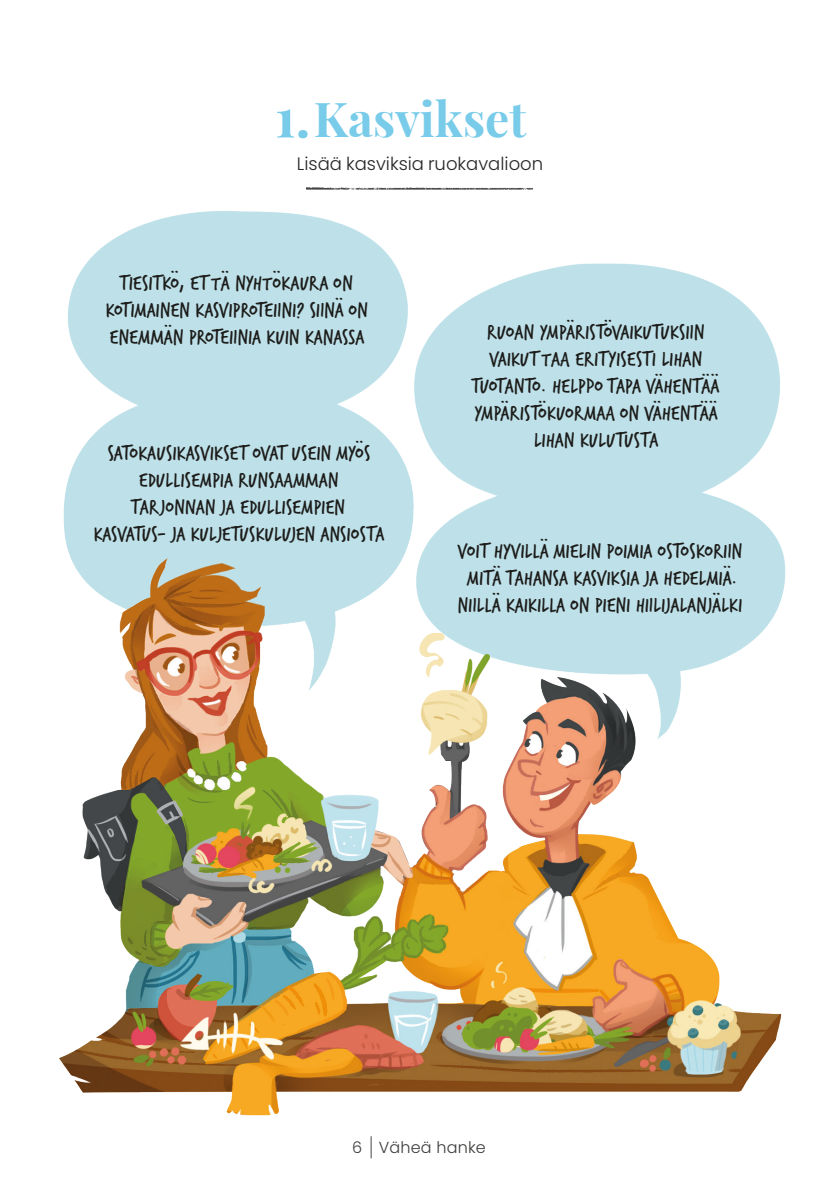
<style>
.page{position:relative;width:840px;height:1191px;background:#fff}
.page>*{position:absolute;margin:0;border:0;box-sizing:border-box;transform-origin:0 0}
.t1{font:700 54px "Playfair Display";color:#78cbe9}
.Aihe_Reseptiin{font:700 48px "Playfair Display";color:#78cbe9}
.Puhekuplat{font:22px/27px "Verveine";letter-spacing:-.005em;color:#1d1d1b;text-align:center}
.Leipäteksti{font:300 18px "Poppins";color:#272726}
.t2{font:300 16px "Poppins";letter-spacing:.01em;color:#3d3d3c}
</style>
<div class="page">
<svg style="left:370px;top:1136px;width:1px;height:22px"></svg>
<img style="left:63px;top:189px;width:717px;height:350px">
<img style="left:306px;top:187px;width:226px;height:2px">
<img style="left:59px;top:539px;width:727px;height:577px">
<p class="t1" style="left:275px;top:75px;width:37px">1.</p>
<p class="Aihe_Reseptiin" style="left:314px;top:82px;width:214px">Kasvikset</p>
<p class="Leipäteksti" style="left:297px;top:153px;width:248px">Lisää kasviksia ruokavalioon</p>
<p class="Puhekuplat" style="left:105px;top:269px;width:264px">TIESITKÖ, ETTÄ NYHTÖKAURA ON<br>KOTIMAINEN KASVIPROTEIINI? SIINÄ ON<br>ENEMMÄN PROTEIINIA KUIN KANASSA</p>
<p class="Puhekuplat" style="left:107px;top:440px;width:264px">SATOKAUSIKASVIKSET OVAT USEIN MYÖS<br>EDULLISEMPIA RUNSAAMMAN</p>
<p class="Puhekuplat" style="left:130px;top:494px;width:216px">TARJONNAN JA EDULLISEMPIEN</p>
<p class="Puhekuplat" style="left:93px;top:521px;width:292px">KASVATUS- JA KULJETUSKULUJEN ANSIOSTA</p>
<p class="Puhekuplat" style="left:486px;top:318px;width:219px">RUOAN YMPÄRISTÖVAIKUTUKSIIN</p>
<p class="Puhekuplat" style="left:488px;top:345px;width:215px">VAIKUTTAA ERITYISESTI LIHAN</p>
<p class="Puhekuplat" style="left:471px;top:372px;width:250px">TUOTANTO. HELPPO TAPA VÄHENTÄÄ</p>
<p class="Puhekuplat" style="left:473px;top:399px;width:245px">YMPÄRISTÖKUORMAA ON VÄHENTÄÄ</p>
<p class="Puhekuplat" style="left:533px;top:426px;width:126px">LIHAN KULUTUSTA</p>
<p class="Puhekuplat" style="left:457px;top:537px;width:286px">VOIT HYVILLÄ MIELIN POIMIA OSTOSKORIIN<br>MITÄ TAHANSA KASVIKSIA JA HEDELMIÄ.</p>
<p class="Puhekuplat" style="left:457px;top:591px;width:286px">NIILLÄ KAIKILLA ON PIENI HIILIJALANJÄLKI</p>
<p class="t2" style="left:352px;top:1137px;width:135px">6 Väheä hanke</p>
</div>
